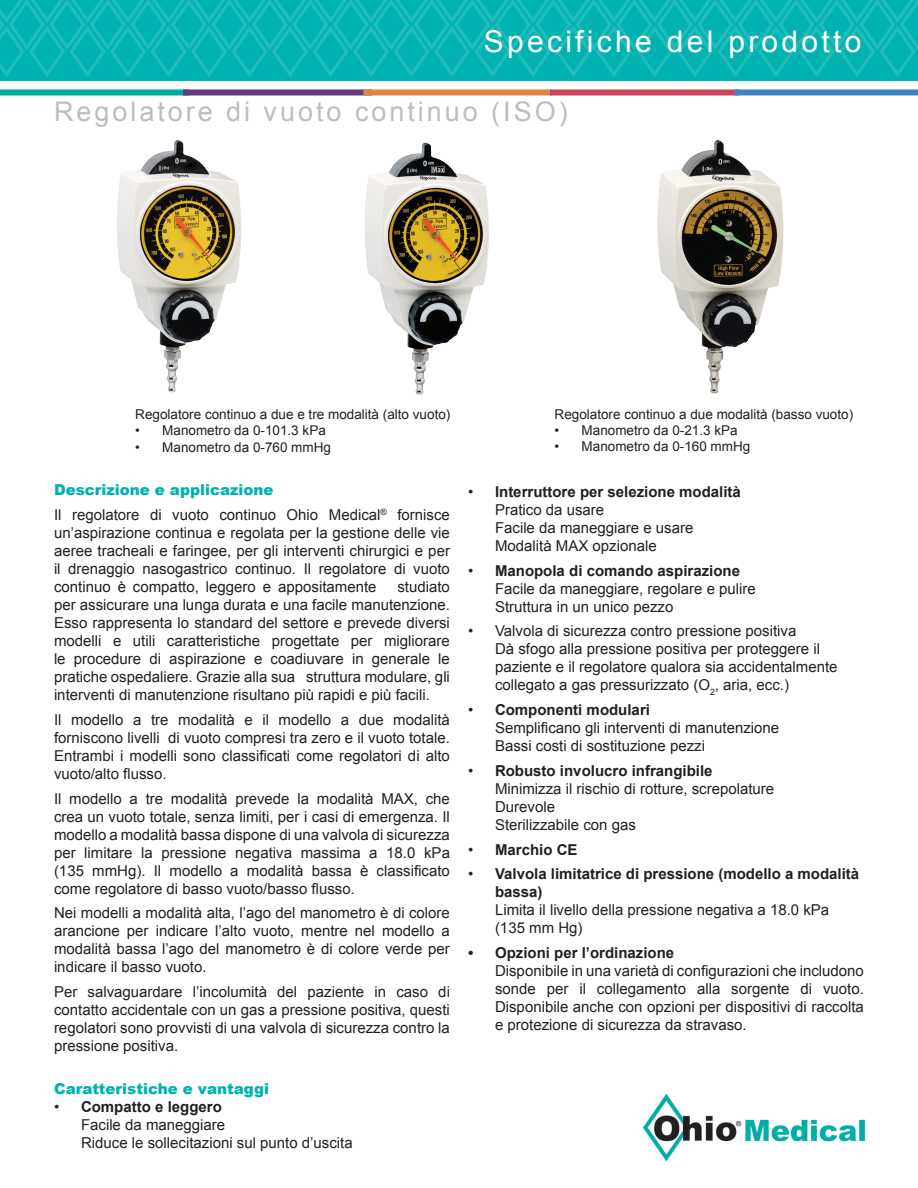
<style>
.page{position:relative;width:918px;height:1188px;background:#fff}
.page>*{position:absolute;margin:0;border:0;box-sizing:border-box;transform-origin:0 0}
.t1{font:30px "Arial";letter-spacing:.11em;color:#fff}
.t2{font:27px "Arial";letter-spacing:.11em;color:#bcbdc0}
.t3{font:15px/18px "Arial";color:#231f20;text-align:justify}
.t4{font:700 15px/18px "Arial";color:#231f20}
.t5{font:900 15px "Arial";color:#00b2b0}
.t6{font:13.5px "Arial";color:#231f20}
.s1{font-weight:400}
</style>
<div class="page">
<div style="left:0;top:0;width:918px;height:81px;background:#00b2b0"></div>
<svg style="left:0;top:0;width:918px;height:77px"></svg>
<img style="left:642px;top:1093px;width:224px;height:69px">
<div style="left:0;top:89px;width:189px;height:6px;background:#00aba2"></div>
<div style="left:183px;top:89px;width:189px;height:6px;background:#633a81"></div>
<div style="left:363px;top:89px;width:189px;height:6px;background:#e08545"></div>
<div style="left:550px;top:89px;width:189px;height:6px;background:#cc415e"></div>
<div style="left:735px;top:89px;width:183px;height:6px;background:#3e85c5"></div>
<img style="left:117px;top:140px;width:124px;height:252px">
<img style="left:365px;top:142px;width:124px;height:253px">
<img style="left:657px;top:140px;width:127px;height:253px">
<h1 class="t1" style="left:484px;top:22px;width:379px">Specifiche del prodotto</h1>
<p class="t2" style="left:54px;top:94px;width:515px">Regolatore di vuoto continuo (ISO)</p>
<p class="t6" style="left:135px;top:406px;width:317px">Regolatore continuo a due e tre modalità (alto vuoto)</p>
<p class="t6" style="left:135px;top:422px;width:192px">• Manometro da 0-101.3 kPa</p>
<p class="t6" style="left:135px;top:438px;width:197px">• Manometro da 0-760 mmHg</p>
<p class="t5" style="left:54px;top:479px;width:221px">Descrizione e applicazione</p>
<p class="t3" style="left:54px;top:506px;width:398px">Il regolatore di vuoto continuo Ohio Medical<sup>®</sup> fornisce un’aspirazione continua e regolata per la gestione delle vie aeree tracheali e faringee, per gli interventi chirurgici e per il drenaggio nasogastrico continuo. Il regolatore di vuoto continuo è compatto, leggero e appositamente</p>
<p class="t3" style="left:54px;top:578px;width:398px;text-indent:343px">studiato per assicurare una lunga durata e una facile manutenzione.<br>Esso rappresenta lo standard del settore e prevede diversi modelli e utili caratteristiche progettate per migliorare le procedure di aspirazione e coadiuvare in generale le pratiche ospedaliere. Grazie alla sua struttura modulare, gli interventi di manutenzione risultano più rapidi e più facili.</p>
<p class="t3" style="left:54px;top:711px;width:397px">Il modello a tre modalità e il modello a due modalità forniscono livelli di vuoto compresi tra zero e il vuoto totale.<br>Entrambi i modelli sono classificati come regolatori di alto vuoto/alto flusso.</p>
<p class="t3" style="left:54px;top:790px;width:398px">Il modello a tre modalità prevede la modalità MAX, che crea un vuoto totale, senza limiti, per i casi di emergenza. Il modello a modalità bassa dispone di una valvola di sicurezza per limitare la pressione negativa massima a 18.0 kPa (135 mmHg). Il modello a modalità bassa è classificato come regolatore di basso vuoto/basso flusso.</p>
<p class="t3" style="left:54px;top:904px;width:397px">Nei modelli a modalità alta, l’ago del manometro è di colore arancione per indicare l’alto vuoto, mentre nel modello a modalità bassa l’ago del manometro è di colore verde per indicare il basso vuoto.</p>
<p class="t3" style="left:54px;top:983px;width:397px">Per salvaguardare l’incolumità del paziente in caso di contatto accidentale con un gas a pressione positiva, questi regolatori sono provvisti di una valvola di sicurezza contro la pressione positiva.</p>
<p class="t5" style="left:54px;top:1078px;width:217px">Caratteristiche e vantaggi</p>
<p class="t4" style="left:54px;top:1098px;width:169px"><span class="s1">•</span> Compatto e leggero</p>
<p class="t3" style="left:81px;top:1116px;width:146px">Facile da maneggiare</p>
<p class="t3" style="left:81px;top:1134px;width:273px">Riduce le sollecitazioni sul punto d’uscita</p>
<p class="t6" style="left:555px;top:405px;width:300px">Regolatore continuo a due modalità (basso vuoto)</p>
<p class="t6" style="left:555px;top:421px;width:185px">• Manometro da 0-21.3 kPa</p>
<p class="t6" style="left:555px;top:438px;width:197px">• Manometro da 0-160 mmHg</p>
<p class="t4" style="left:468px;top:483px;width:274px"><span class="s1">•</span> Interruttore per selezione modalità</p>
<p class="t3" style="left:495px;top:501px;width:111px">Pratico da usare</p>
<p class="t3" style="left:495px;top:519px;width:200px">Facile da maneggiare e usare</p>
<p class="t3" style="left:495px;top:537px;width:163px">Modalità MAX opzionale</p>
<p class="t4" style="left:468px;top:562px;width:274px"><span class="s1">•</span> Manopola di comando aspirazione</p>
<p class="t3" style="left:495px;top:579px;width:262px">Facile da maneggiare, regolare e pulire</p>
<p class="t3" style="left:495px;top:597px;width:180px">Struttura in un unico pezzo</p>
<p class="t3" style="left:468px;top:622px;width:330px">• Valvola di sicurezza contro pressione positiva</p>
<p class="t3" style="left:495px;top:640px;width:344px;text-align:left">Dà sfogo alla pressione positiva per proteggere il paziente e il regolatore qualora sia accidentalmente collegato a gas pressurizzato (O<sub>2</sub>, aria, ecc.)</p>
<p class="t4" style="left:468px;top:701px;width:184px"><span class="s1">•</span> Componenti modulari</p>
<p class="t3" style="left:495px;top:719px;width:286px">Semplificano gli interventi di manutenzione</p>
<p class="t3" style="left:495px;top:737px;width:212px">Bassi costi di sostituzione pezzi</p>
<p class="t4" style="left:468px;top:762px;width:246px"><span class="s1">•</span> Robusto involucro infrangibile</p>
<p class="t3" style="left:495px;top:780px;width:281px">Minimizza il rischio di rotture, screpolature</p>
<p class="t3" style="left:495px;top:798px;width:62px">Durevole</p>
<p class="t3" style="left:495px;top:816px;width:142px">Sterilizzabile con gas</p>
<p class="t4" style="left:468px;top:841px;width:111px"><span class="s1">•</span> Marchio CE</p>
<p class="t4" style="left:495px;top:865px;width:366px;text-indent:-27px"><span class="s1">•</span> Valvola limitatrice di pressione (modello a modalità bassa)</p>
<p class="t3" style="left:495px;top:901px;width:336px">Limita il livello della pressione negativa a 18.0 kPa (135 mm Hg)</p>
<p class="t4" style="left:468px;top:944px;width:208px">• Opzioni per l’ordinazione</p>
<p class="t3" style="left:495px;top:962px;width:370px">Disponibile in una varietà di configurazioni che includono sonde per il collegamento alla sorgente di vuoto.<br>Disponibile anche con opzioni per dispositivi di raccolta e protezione di sicurezza da stravaso.</p>
</div>
